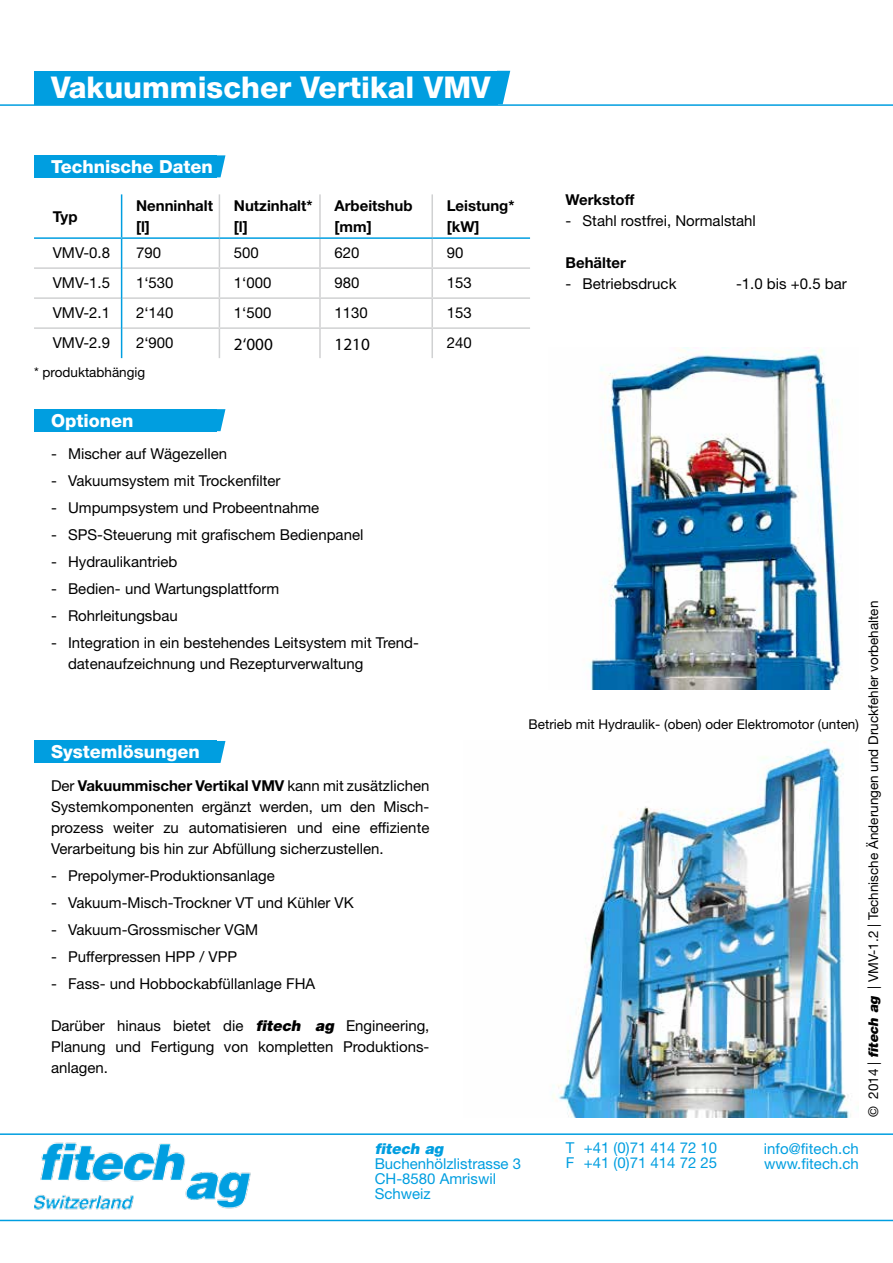
<style>
.page{position:relative;width:893px;height:1263px;background:#fff}
.page>*{position:absolute;margin:0;border:0;box-sizing:border-box;transform-origin:0 0}
.t1{font:800 30px "Helvetica Neue LT Std";color:#fff}
.t2{font:800 18px "Helvetica Neue LT Std";color:#fff}
.t3{font:17.25px "Myriad Pro";color:#000}
.t4{font:15px/21px "Helvetica Neue LT Std";color:#000;text-align:justify}
.t5{font:15px/15px "Helvetica Neue LT Std";color:#009ee0}
.t6{font:700 15px/21px "Helvetica Neue LT Std";color:#000}
.t7{font:italic 900 15px "Helvetica Neue LT Std";color:#009ee0}
.t8{font:13.5px "Helvetica Neue LT Std";color:#000}
.s1{font-weight:700}
.s2{font-weight:900;font-style:italic}
</style>
<div class="page">
<hr style="left:0;top:104px;width:893px;height:2px;background:#009ee0">
<hr style="left:0;top:1220px;width:893px;height:1px;background:#009ee0">
<hr style="left:0;top:1133px;width:893px;height:2px;background:#009ee0">
<img style="left:34px;top:1142px;width:217px;height:68px">
<div style="left:34px;top:155px;width:183px;height:22px;background:#009ee0"></div>
<svg style="left:217px;top:155px;width:8px;height:22px"></svg>
<div style="left:34px;top:71px;width:463px;height:33px;background:#009ee0"></div>
<svg style="left:497px;top:71px;width:13px;height:33px"></svg>
<hr style="left:219px;top:194px;width:1px;height:43px;background:#d0d1d2">
<hr style="left:319px;top:194px;width:2px;height:43px;background:#d0d1d2">
<hr style="left:431px;top:194px;width:2px;height:43px;background:#d0d1d2">
<hr style="left:319px;top:239px;width:2px;height:28px;background:#d0d1d2">
<hr style="left:431px;top:239px;width:2px;height:28px;background:#d0d1d2">
<hr style="left:34px;top:267px;width:87px;height:2px;background:#d0d1d2">
<hr style="left:122px;top:267px;width:97px;height:2px;background:#d0d1d2">
<hr style="left:219px;top:267px;width:101px;height:2px;background:#d0d1d2">
<hr style="left:320px;top:267px;width:112px;height:2px;background:#d0d1d2">
<hr style="left:319px;top:269px;width:2px;height:28px;background:#d0d1d2">
<hr style="left:432px;top:267px;width:98px;height:2px;background:#d0d1d2">
<hr style="left:431px;top:269px;width:2px;height:28px;background:#d0d1d2">
<hr style="left:34px;top:297px;width:87px;height:2px;background:#d0d1d2">
<hr style="left:122px;top:297px;width:97px;height:2px;background:#d0d1d2">
<hr style="left:219px;top:297px;width:101px;height:2px;background:#d0d1d2">
<hr style="left:320px;top:297px;width:112px;height:2px;background:#d0d1d2">
<hr style="left:319px;top:299px;width:2px;height:28px;background:#d0d1d2">
<hr style="left:432px;top:297px;width:98px;height:2px;background:#d0d1d2">
<hr style="left:431px;top:299px;width:2px;height:28px;background:#d0d1d2">
<hr style="left:34px;top:327px;width:87px;height:2px;background:#d0d1d2">
<hr style="left:122px;top:327px;width:97px;height:2px;background:#d0d1d2">
<hr style="left:219px;top:327px;width:101px;height:2px;background:#d0d1d2">
<svg style="left:219px;top:239px;width:1px;height:119px"></svg>
<hr style="left:320px;top:327px;width:112px;height:2px;background:#d0d1d2">
<hr style="left:319px;top:329px;width:2px;height:29px;background:#d0d1d2">
<hr style="left:432px;top:327px;width:98px;height:2px;background:#d0d1d2">
<hr style="left:431px;top:329px;width:2px;height:29px;background:#d0d1d2">
<hr style="left:34px;top:237px;width:88px;height:2px;background:#009ee0">
<hr style="left:122px;top:237px;width:97px;height:2px;background:#009ee0">
<hr style="left:219px;top:237px;width:101px;height:2px;background:#009ee0">
<hr style="left:320px;top:237px;width:112px;height:2px;background:#009ee0">
<hr style="left:432px;top:237px;width:98px;height:2px;background:#009ee0">
<hr style="left:121px;top:194px;width:1px;height:43px;background:#009ee0">
<svg style="left:121px;top:239px;width:1px;height:29px"></svg>
<hr style="left:121px;top:268px;width:1px;height:30px;background:#009ee0">
<hr style="left:121px;top:298px;width:1px;height:30px;background:#009ee0">
<hr style="left:121px;top:328px;width:1px;height:30px;background:#009ee0">
<div style="left:34px;top:409px;width:183px;height:22px;background:#009ee0"></div>
<svg style="left:217px;top:409px;width:8px;height:22px"></svg>
<div style="left:34px;top:741px;width:183px;height:22px;background:#009ee0"></div>
<svg style="left:217px;top:741px;width:8px;height:22px"></svg>
<img style="left:552px;top:741px;width:307px;height:376px">
<img style="left:588px;top:348px;width:255px;height:342px">
<h1 class="t1" style="left:51px;top:70px;width:441px">Vakuummischer Vertikal VMV</h1>
<p class="t2" style="left:51px;top:156px;width:163px">Technische Daten</p>
<p class="t6" style="left:53px;top:205px;width:26px">Typ</p>
<p class="t6" style="left:136px;top:195px;width:78px">Nenninhalt [l]</p>
<p class="t6" style="left:234px;top:195px;width:80px">Nutzinhalt* [l]</p>
<p class="t6" style="left:334px;top:195px;width:80px">Arbeitshub [mm]</p>
<p class="t6" style="left:447px;top:195px;width:69px">Leistung* [kW]</p>
<p class="t4" style="left:53px;top:242px;width:59px">VMV-0.8</p>
<p class="t4" style="left:136px;top:242px;width:27px">790</p>
<p class="t4" style="left:234px;top:242px;width:27px">500</p>
<p class="t4" style="left:334px;top:242px;width:27px">620</p>
<p class="t4" style="left:447px;top:242px;width:18px">90</p>
<p class="t4" style="left:53px;top:272px;width:59px">VMV-1.5</p>
<p class="t4" style="left:136px;top:272px;width:39px">1‘530</p>
<p class="t4" style="left:234px;top:272px;width:39px">1‘000</p>
<p class="t4" style="left:334px;top:272px;width:27px">980</p>
<p class="t4" style="left:447px;top:272px;width:27px">153</p>
<p class="t4" style="left:53px;top:302px;width:59px">VMV-2.1</p>
<p class="t4" style="left:136px;top:302px;width:39px">2‘140</p>
<p class="t4" style="left:234px;top:302px;width:39px">1‘500</p>
<p class="t4" style="left:334px;top:302px;width:35px">1130</p>
<p class="t4" style="left:447px;top:302px;width:27px">153</p>
<p class="t4" style="left:53px;top:332px;width:59px">VMV-2.9</p>
<p class="t4" style="left:136px;top:332px;width:39px">2‘900</p>
<p class="t3" style="left:234px;top:333px;width:40px">2‘000</p>
<p class="t3" style="left:334px;top:333px;width:37px">1210</p>
<p class="t4" style="left:447px;top:332px;width:27px">240</p>
<p class="t8" style="left:34px;top:364px;width:113px">* produktabhängig</p>
<p class="t6" style="left:566px;top:189px;width:70px">Werkstoff</p>
<p class="t4" style="left:566px;top:210px;width:192px">- Stahl rostfrei, Normalstahl</p>
<p class="t6" style="left:566px;top:252px;width:62px">Behälter</p>
<p class="t4" style="left:566px;top:273px;width:112px">- Betriebsdruck</p>
<p class="t4" style="left:736px;top:273px;width:112px">-1.0 bis +0.5 bar</p>
<p class="t2" style="left:51px;top:409px;width:84px">Optionen</p>
<p class="t4" style="left:51px;top:443px;width:178px">- Mischer auf Wägezellen</p>
<p class="t4" style="left:51px;top:470px;width:231px">- Vakuumsystem mit Trockenfilter</p>
<p class="t4" style="left:51px;top:497px;width:270px">- Umpumpsystem und Probeentnahme</p>
<p class="t4" style="left:51px;top:524px;width:314px">- SPS-Steuerung mit grafischem Bedienpanel</p>
<p class="t4" style="left:51px;top:551px;width:128px">- Hydraulikantrieb</p>
<p class="t4" style="left:51px;top:578px;width:230px">- Bedien- und Wartungsplattform</p>
<p class="t4" style="left:51px;top:605px;width:128px">- Rohrleitungsbau</p>
<p class="t4" style="left:68px;top:632px;width:352px;text-indent:-17px">- Integration in ein bestehendes Leitsystem mit Trend&shy;datenaufzeichnung und Rezepturverwaltung</p>
<p class="t2" style="left:51px;top:741px;width:150px">Systemlösungen</p>
<p class="t4" style="left:51px;top:775px;width:380px">Der <span class="s1">Vakuummischer Vertikal VMV</span> kann mit zusätzlichen Systemkomponenten ergänzt werden, um den Misch&shy;prozess weiter zu automatisieren und eine effiziente Verarbeitung bis hin zur Abfüllung sicherzustellen.</p>
<p class="t4" style="left:51px;top:865px;width:225px">- Prepolymer-Produktionsanlage</p>
<p class="t4" style="left:51px;top:892px;width:304px">- Vakuum-Misch-Trockner VT und Kühler VK</p>
<p class="t4" style="left:51px;top:919px;width:209px">- Vakuum-Grossmischer VGM</p>
<p class="t4" style="left:51px;top:946px;width:188px">- Pufferpressen HPP / VPP</p>
<p class="t4" style="left:51px;top:973px;width:266px">- Fass- und Hobbockabfüllanlage FHA</p>
<p class="t4" style="left:51px;top:1015px;width:380px">Darüber hinaus bietet die <span class="s2">fitech ag</span> Engineering, Planung und Fertigung von kompletten Produktions&shy;anlagen.</p>
<p class="t8" style="left:529px;top:716px;width:332px">Betrieb mit Hydraulik- (oben) oder Elektromotor (unten)</p>
<p class="t8" style="left:865px;top:1117px;width:518px;rotate:-90deg">© 2014 | <span class="s2">fitech ag</span> | VMV-1.2 | Technische Änderungen und Druckfehler vorbehalten</p>
<p class="t7" style="left:375px;top:1140px;width:73px">fitech ag</p>
<p class="t5" style="left:375px;top:1156px;width:148px">Buchenhölzlistrasse 3<br>CH-8580 Amriswil<br>Schweiz</p>
<p class="t5" style="left:566px;top:1140px;width:153px">T +41 (0)71 414 72 10<br>F +41 (0)71 414 72 25</p>
<p class="t5" style="left:764px;top:1141px;width:97px">info@fitech.ch www.fitech.ch</p>
</div>
